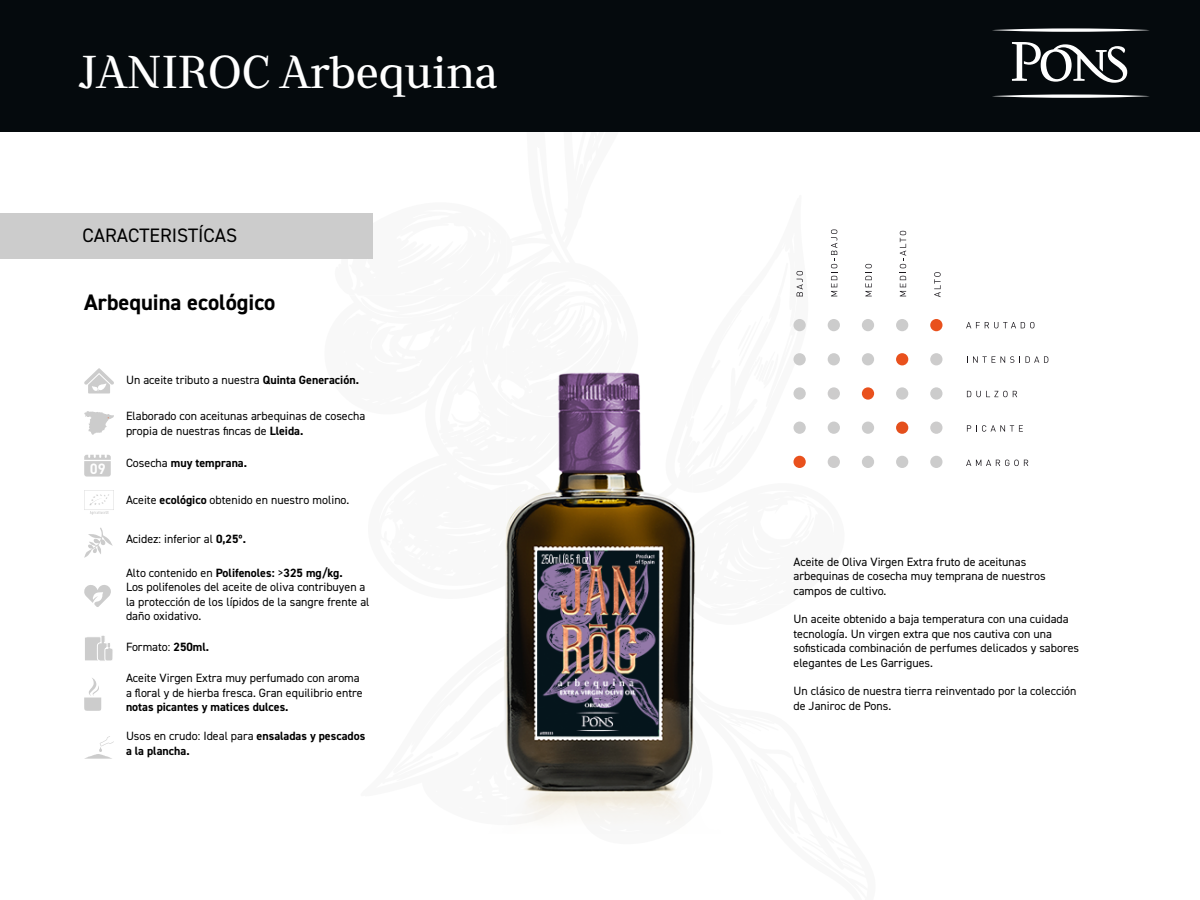
<style>
.page{position:relative;width:1200px;height:900px;background:#fff}
.page>*{position:absolute;margin:0;border:0;box-sizing:border-box;transform-origin:0 0}
.t1{font:45px "Elia";color:#fff}
.t2{font:700 22.5px "DIN2014";color:#000}
.t3{font:19.5px "DIN2014";color:#000}
.t4{font:700 14.7px "DIN Pro";color:#fff}
.t5{font:12px/14.4px "DIN2014";color:#000}
.t6{font:700 12px/14.4px "DIN2014";color:#000}
.s1{font-weight:700}
.s2{font-weight:400}
</style>
<div class="page">
<div style="left:0;top:0;width:1200px;height:132px;background:#050a0d"></div>
<svg style="left:992px;top:28px;width:158px;height:70px"></svg>
<svg style="left:966px;top:322px;width:68px;height:6px"></svg>
<svg style="left:967px;top:356px;width:81px;height:7px"></svg>
<svg style="left:967px;top:391px;width:50px;height:6px"></svg>
<svg style="left:967px;top:425px;width:56px;height:7px"></svg>
<svg style="left:966px;top:460px;width:62px;height:6px"></svg>
<svg style="left:796px;top:271px;width:7px;height:25px"></svg>
<svg style="left:831px;top:229px;width:6px;height:67px"></svg>
<svg style="left:865px;top:264px;width:7px;height:32px"></svg>
<svg style="left:900px;top:231px;width:6px;height:65px"></svg>
<svg style="left:934px;top:272px;width:7px;height:25px"></svg>
<div style="left:930px;top:319px;width:13px;height:12px;background:#e9511d;border-radius:50%"></div>
<div style="left:930px;top:353px;width:13px;height:12px;background:#cdcccc;border-radius:50%"></div>
<div style="left:828px;top:319px;width:12px;height:12px;background:#ccc;border-radius:50%"></div>
<div style="left:862px;top:319px;width:12px;height:12px;background:#ccc;border-radius:50%"></div>
<div style="left:896px;top:319px;width:12px;height:12px;background:#ccc;border-radius:50%"></div>
<div style="left:828px;top:353px;width:12px;height:12px;background:#ccc;border-radius:50%"></div>
<div style="left:862px;top:353px;width:12px;height:12px;background:#ccc;border-radius:50%"></div>
<div style="left:896px;top:353px;width:12px;height:12px;background:#e9511d;border-radius:50%"></div>
<div style="left:793px;top:387px;width:13px;height:13px;background:#ccc;border-radius:50%"></div>
<div style="left:828px;top:387px;width:12px;height:13px;background:#cdcccc;border-radius:50%"></div>
<div style="left:862px;top:387px;width:12px;height:13px;background:#e9511d;border-radius:50%"></div>
<div style="left:896px;top:387px;width:12px;height:13px;background:#ccc;border-radius:50%"></div>
<div style="left:930px;top:387px;width:13px;height:13px;background:#ccc;border-radius:50%"></div>
<div style="left:930px;top:422px;width:13px;height:12px;background:#cdcccc;border-radius:50%"></div>
<div style="left:828px;top:422px;width:12px;height:12px;background:#ccc;border-radius:50%"></div>
<div style="left:862px;top:422px;width:12px;height:12px;background:#ccc;border-radius:50%"></div>
<div style="left:896px;top:422px;width:12px;height:12px;background:#e44f1c;border-radius:50%"></div>
<div style="left:828px;top:456px;width:12px;height:12px;background:#cdcccc;border-radius:50%"></div>
<div style="left:793px;top:456px;width:13px;height:12px;background:#e9511d;border-radius:50%"></div>
<div style="left:862px;top:456px;width:12px;height:12px;background:#ccc;border-radius:50%"></div>
<div style="left:896px;top:456px;width:12px;height:12px;background:#ccc;border-radius:50%"></div>
<div style="left:930px;top:456px;width:13px;height:12px;background:#ccc;border-radius:50%"></div>
<div style="left:793px;top:319px;width:13px;height:12px;background:#ccc;border-radius:50%"></div>
<div style="left:793px;top:353px;width:13px;height:12px;background:#ccc;border-radius:50%"></div>
<div style="left:793px;top:422px;width:13px;height:12px;background:#ccc;border-radius:50%"></div>
<div style="left:0;top:214px;width:373px;height:45px;background:#ccc"></div>
<img style="left:504px;top:372px;width:192px;height:452px">
<svg style="left:84px;top:368px;width:30px;height:25px"></svg>
<svg style="left:84px;top:411px;width:30px;height:24px"></svg>
<svg style="left:84px;top:490px;width:30px;height:25px"></svg>
<svg style="left:84px;top:527px;width:29px;height:31px"></svg>
<svg style="left:84px;top:585px;width:27px;height:22px"></svg>
<svg style="left:84px;top:454px;width:27px;height:23px"></svg>
<svg style="left:85px;top:635px;width:28px;height:26px"></svg>
<svg style="left:84px;top:678px;width:17px;height:33px"></svg>
<svg style="left:84px;top:736px;width:30px;height:23px"></svg>
<h1 class="t1" style="left:79px;top:45px;width:421px">JANIROC Arbequina</h1>
<h3 class="t3" style="left:82px;top:224px;width:156px">CARACTERISTÍCAS</h3>
<h2 class="t2" style="left:84px;top:287px;width:193px">Arbequina ecológico</h2>
<p class="t4" style="left:90px;top:456px;width:17px">09</p>
<p class="t5" style="left:126px;top:373px;width:235px">Un aceite tributo a nuestra <span class="s1">Quinta Generación.</span></p>
<p class="t5" style="left:126px;top:409px;width:241px">Elaborado con aceitunas arbequinas de cosecha propia de nuestras fincas de <span class="s1">Lleida.</span></p>
<p class="t6" style="left:126px;top:455px;width:123px"><span class="s2">Cosecha</span> muy temprana.</p>
<p class="t5" style="left:126px;top:493px;width:225px">Aceite <span class="s1">ecológico</span> obtenido en nuestro molino.</p>
<p class="t5" style="left:126px;top:531px;width:122px">Acidez: inferior al <span class="s1">0,25º.</span></p>
<p class="t5" style="left:126px;top:565px;width:245px">Alto contenido en <span class="s1">Polifenoles:</span> &gt;<span class="s1">325 mg/kg.<br></span>Los polifenoles del aceite de oliva contribuyen a la protección de los lípidos de la sangre frente al daño oxidativo.</p>
<p class="t5" style="left:126px;top:640px;width:85px">Formato: <span class="s1">250ml.</span></p>
<p class="t5" style="left:126px;top:671px;width:238px">Aceite Virgen Extra muy perfumado con aroma a floral y de hierba fresca. Gran equilibrio entre</p>
<p class="t6" style="left:126px;top:700px;width:164px">notas picantes y matices dulces.</p>
<p class="t6" style="left:126px;top:729px;width:241px"><span class="s2">Usos en crudo: Ideal para</span> ensaladas y pescados a la plancha.</p>
<p class="t5" style="left:794px;top:554px;width:254px">Aceite de Oliva Virgen Extra fruto de aceitunas arbequinas de cosecha muy temprana de nuestros campos de cultivo.</p>
<p class="t5" style="left:794px;top:612px;width:287px">Un aceite obtenido a baja temperatura con una cuidada tecnología. Un virgen extra que nos cautiva con una sofisticada combinación de perfumes delicados y sabores elegantes de Les Garrigues.</p>
<p class="t5" style="left:794px;top:684px;width:285px">Un clásico de nuestra tierra reinventado por la colección de Janiroc de Pons.</p>
</div>
